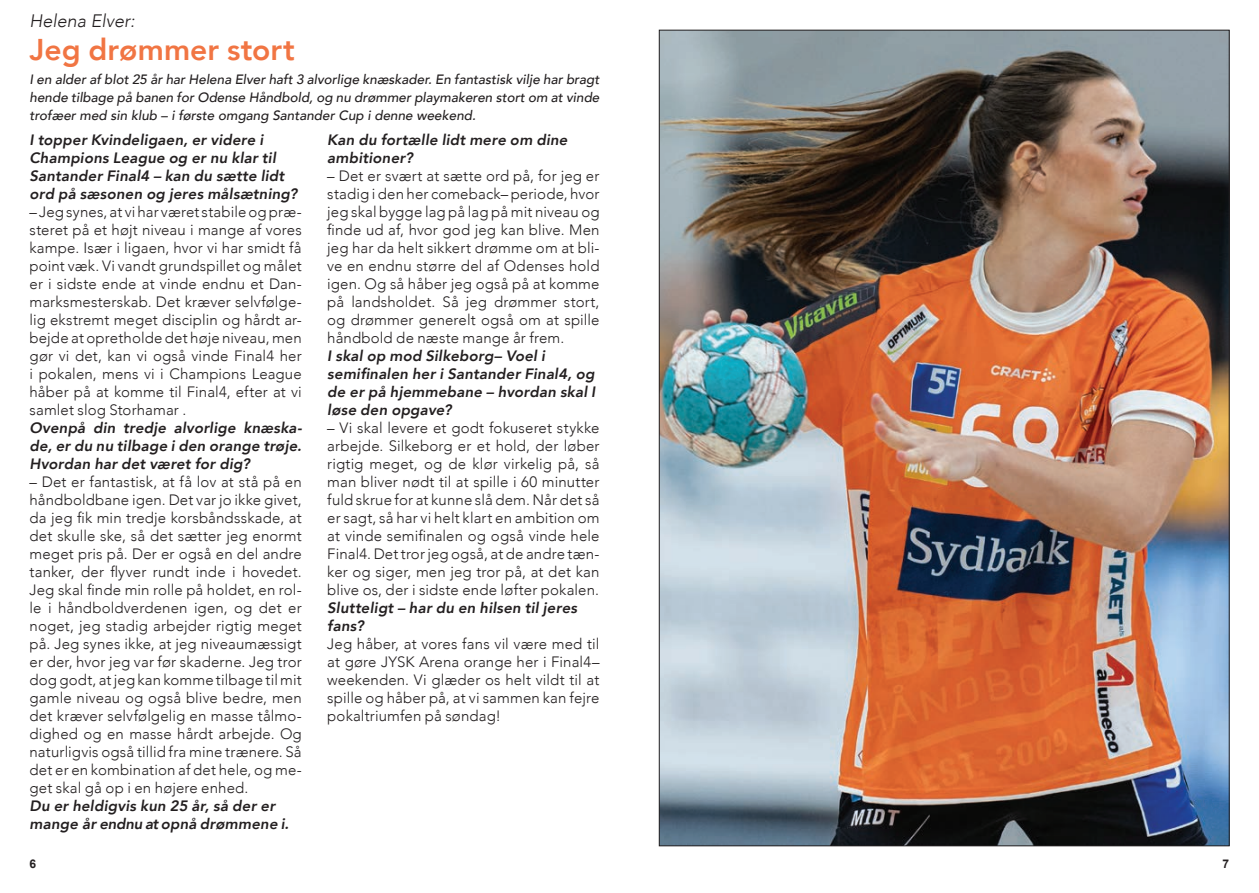
<style>
.page{position:relative;width:1259px;height:893px;background:#fff}
.page>*{position:absolute;margin:0;border:0;box-sizing:border-box;transform-origin:0 0}
.t1{font:800 30px "Avenir";color:#f17543}
.t2{font:italic 300 18px "Avenir";color:#231f20}
.t3{font:300 15px/18px "Avenir";letter-spacing:.01em;color:#231f20;text-align:justify}
.t4{font:italic 800 15px/18px "Avenir";letter-spacing:.01em;color:#231f20}
.t5{font:italic 500 13.5px/18px "Avenir";color:#231f20;text-align:justify}
.t6{font:700 12px "Arial";color:#231f20}
</style>
<div class="page">
<img style="left:661px;top:32px;width:566px;height:812px">
<p class="t2" style="left:30px;top:10px;width:107px">Helena Elver:</p>
<h1 class="t1" style="left:30px;top:26px;width:267px">Jeg drømmer stort</h1>
<p class="t5" style="left:30px;top:70px;width:571px">I en alder af blot 25 år har Helena Elver haft 3 alvorlige knæskader. En fantastisk vilje har bragt hende tilbage på banen for Odense Håndbold, og nu drømmer playmakeren stort om at vinde trofæer med sin klub – i første omgang Santander Cup i denne weekend.</p>
<p class="t4" style="left:30px;top:131px;width:269px">I topper Kvindeligaen, er videre i Champions League og er nu klar til Santander Final4 – kan du sætte lidt ord på sæsonen og jeres målsætning?</p>
<p class="t3" style="left:30px;top:203px;width:274px">– Jeg synes, at vi har været stabile og præ&shy;steret på et højt niveau i mange af vores kampe. Især i ligaen, hvor vi har smidt få point væk. Vi vandt grundspillet og målet er i sidste ende at vinde endnu et Dan&shy;marksmesterskab. Det kræver selvfølge&shy;lig ekstremt meget disciplin og hårdt ar&shy;bejde at opretholde det høje niveau, men gør vi det, kan vi også vinde Final4 her i pokalen, mens vi i Champions League håber på at komme til Final4, efter at vi samlet slog Storhamar .</p>
<p class="t4" style="left:30px;top:419px;width:274px;text-align:justify">Ovenpå din tredje alvorlige knæska&shy;de, er du nu tilbage i den orange trøje.<br>Hvordan har det været for dig?</p>
<p class="t3" style="left:30px;top:473px;width:274px">– Det er fantastisk, at få lov at stå på en håndboldbane igen. Det var jo ikke givet, da jeg fik min tredje korsbåndsskade, at det skulle ske, så det sætter jeg enormt meget pris på. Der er også en del andre tanker, der flyver rundt inde i hovedet.<br>Jeg skal finde min rolle på holdet, en rol&shy;le i håndboldverdenen igen, og det er noget, jeg stadig arbejder rigtig meget på. Jeg synes ikke, at jeg niveaumæssigt er der, hvor jeg var før skaderne. Jeg tror dog godt, at jeg kan komme tilbage til mit gamle niveau og også blive bedre, men det kræver selvfølgelig en masse tålmo&shy;dighed og en masse hårdt arbejde. Og naturligvis også tillid fra mine trænere. Så det er en kombination af det hele, og me&shy;get skal gå op i en højere enhed.</p>
<p class="t4" style="left:30px;top:797px;width:261px">Du er heldigvis kun 25 år, så der er mange år endnu at opnå drømmene i.</p>
<p class="t4" style="left:327px;top:131px;width:242px">Kan du fortælle lidt mere om dine ambitioner?</p>
<p class="t3" style="left:327px;top:167px;width:274px">– Det er svært at sætte ord på, for jeg er stadig i den her comeback– periode, hvor jeg skal bygge lag på lag på mit niveau og finde ud af, hvor god jeg kan blive. Men jeg har da helt sikkert drømme om at bli&shy;ve en endnu større del af Odenses hold igen. Og så håber jeg også på at komme på landsholdet. Så jeg drømmer stort, og drømmer generelt også om at spille håndbold de næste mange år frem.</p>
<p class="t4" style="left:327px;top:347px;width:270px">I skal op mod Silkeborg– Voel i semifinalen her i Santander Final4, og de er på hjemmebane – hvordan skal I løse den opgave?</p>
<p class="t3" style="left:327px;top:419px;width:274px">– Vi skal levere et godt fokuseret stykke arbejde. Silkeborg er et hold, der løber rigtig meget, og de klør virkelig på, så man bliver nødt til at spille i 60 minutter fuld skrue for at kunne slå dem. Når det så er sagt, så har vi helt klart en ambition om at vinde semifinalen og også vinde hele Final4. Det tror jeg også, at de andre tæn&shy;ker og siger, men jeg tror på, at det kan blive os, der i sidste ende løfter pokalen.</p>
<p class="t4" style="left:327px;top:599px;width:251px">Slutteligt – har du en hilsen til jeres fans?</p>
<p class="t3" style="left:327px;top:635px;width:274px">Jeg håber, at vores fans vil være med til at gøre JYSK Arena orange her i Final4– weekenden. Vi glæder os helt vildt til at spille og håber på, at vi sammen kan fejre pokaltriumfen på søndag!</p>
<p class="t6" style="left:30px;top:856px;width:8px">6</p>
<p class="t6" style="left:1222px;top:856px;width:8px">7</p>
</div>
